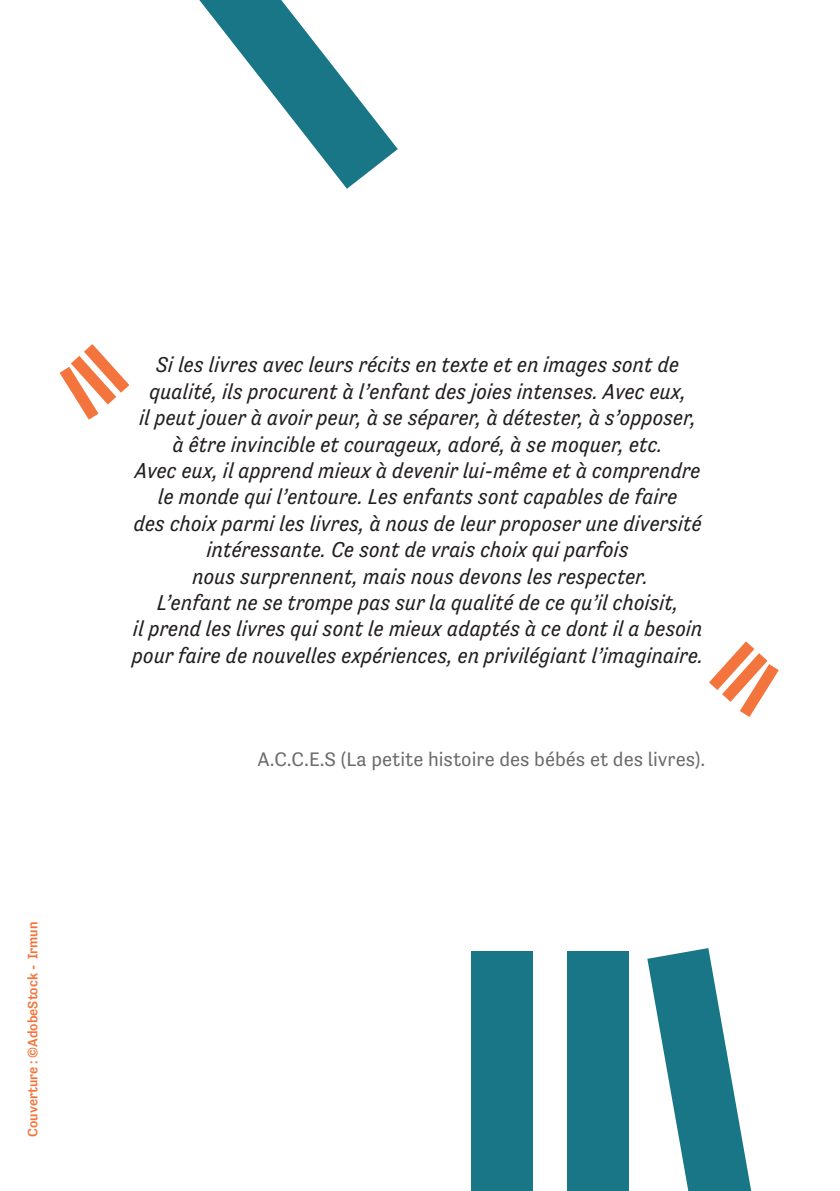
<style>
.page{position:relative;width:840px;height:1191px;background:#fff}
.page>*{position:absolute;margin:0;border:0;box-sizing:border-box;transform-origin:0 0}
.t1{font:italic 22px/26.4px "Tenso";color:#231f20;text-align:center}
.t2{font:20px "Tenso";color:#6b6b6e}
.t3{font:500 14px "Tenso";color:#f3753d}
</style>
<div class="page">
<svg style="left:199px;top:0;width:198px;height:189px"></svg>
<svg style="left:709px;top:641px;width:69px;height:76px"></svg>
<svg style="left:60px;top:344px;width:69px;height:76px"></svg>
<div style="left:471px;top:951px;width:61px;height:240px;background:#187687"></div>
<div style="left:566px;top:951px;width:62px;height:240px;background:#187687"></div>
<svg style="left:647px;top:948px;width:103px;height:243px"></svg>
<p class="t3" style="left:25px;top:1136px;width:217px;rotate:-90deg">Couverture : ©AdobeStock - Irmun</p>
<p class="t1" style="left:132px;top:351px;width:572px">Si les livres avec leurs récits en texte et en images sont de qualité, ils procurent à l’enfant des joies intenses. Avec eux,<br>il peut jouer à avoir peur, à se séparer, à détester, à s’opposer, à être invincible et courageux, adoré, à se moquer, etc.<br>Avec eux, il apprend mieux à devenir lui-même et à comprendre le monde qui l’entoure. Les enfants sont capables de faire<br>des choix parmi les livres, à nous de leur proposer une diversité intéressante. Ce sont de vrais choix qui parfois<br>nous surprennent, mais nous devons les respecter.<br>L’enfant ne se trompe pas sur la qualité de ce qu’il choisit,<br>il prend les livres qui sont le mieux adaptés à ce dont il a besoin pour faire de nouvelles expériences, en privilégiant l’imaginaire.</p>
<p class="t2" style="left:257px;top:748px;width:449px">A.C.C.E.S (La petite histoire des bébés et des livres).</p>
</div>
